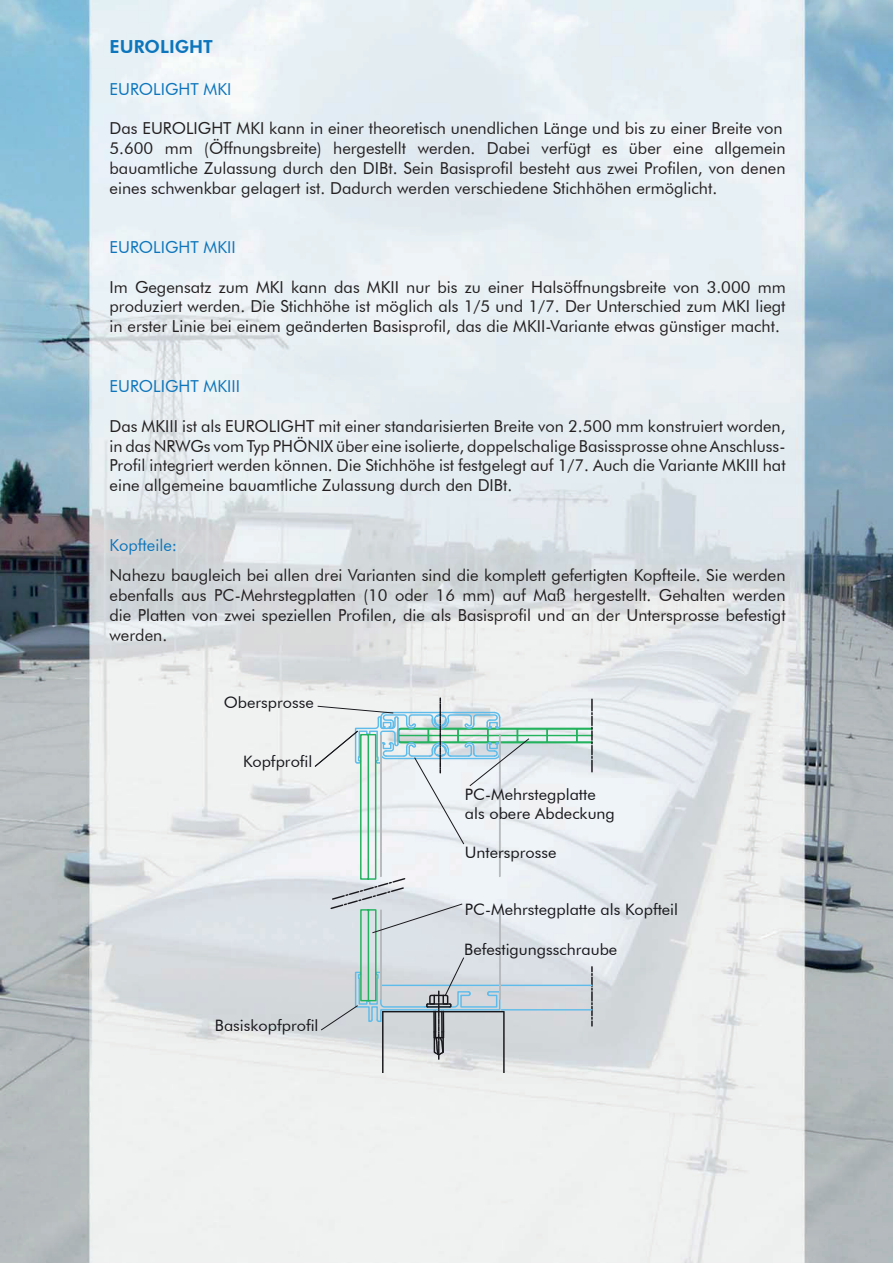
<style>
.page{position:relative;width:893px;height:1263px;background:#fff}
.page>*{position:absolute;margin:0;border:0;box-sizing:border-box;transform-origin:0 0}
.t1{font:800 18px "Futura BT";color:#0c75bc}
.t2{font:16.5px/19.8px "Futura BT";color:#231f20;text-align:justify}
.t3{font:16.5px "Futura BT";color:#0c75bc}
.t4{font:15.75px/18.9px "Futura BT";color:#18181c}
</style>
<div class="page">
<img style="left:0;top:0;width:893px;height:1263px">
<hr style="left:382px;top:1012px;width:1px;height:61px;background:#18181c">
<hr style="left:503px;top:1012px;width:2px;height:61px;background:#18181c">
<svg style="left:314px;top:698px;width:279px;height:362px;background:#d7e0e3"></svg>
<p class="t1" style="left:110px;top:36px;width:105px">EUROLIGHT</p>
<p class="t3" style="left:110px;top:79px;width:123px">EUROLIGHT MKI</p>
<p class="t2" style="left:110px;top:118px;width:678px;text-align:left">Das EUROLIGHT MKI kann in einer theoretisch unendlichen Länge und bis zu einer Breite von 5.600 mm (Öffnungsbreite) hergestellt werden. Dabei verfügt es über eine allgemein bauamtliche Zulassung durch den DIBt. Sein Basisprofil besteht aus zwei Profilen, von denen eines schwenkbar gelagert ist. Dadurch werden verschiedene Stichhöhen ermöglicht.</p>
<p class="t3" style="left:110px;top:237px;width:128px">EUROLIGHT MKII</p>
<p class="t2" style="left:110px;top:277px;width:678px">Im Gegensatz zum MKI kann das MKII nur bis zu einer Halsöffnungsbreite von 3.000 mm produziert werden. Die Stichhöhe ist möglich als 1/5 und 1/7. Der Unterschied zum MKI liegt in erster Linie bei einem geänderten Basisprofil, das die MKII-Variante etwas günstiger macht.</p>
<p class="t3" style="left:110px;top:376px;width:132px">EUROLIGHT MKIII</p>
<p class="t2" style="left:110px;top:416px;width:678px">Das MKIII ist als EUROLIGHT mit einer standarisierten Breite von 2.500 mm konstruiert worden, in das NRWGs vom Typ PHÖNIX über eine isolierte, doppelschalige Basissprosse ohne Anschluss-Profil integriert werden können. Die Stichhöhe ist festgelegt auf 1/7. Auch die Variante MKIII hat eine allgemeine bauamtliche Zulassung durch den DIBt.</p>
<p class="t3" style="left:110px;top:535px;width:69px">Kopfteile:</p>
<p class="t2" style="left:110px;top:565px;width:678px">Nahezu baugleich bei allen drei Varianten sind die komplett gefertigten Kopfteile. Sie werden ebenfalls aus PC-Mehrstegplatten (10 oder 16 mm) auf Maß hergestellt. Gehalten werden die Platten von zwei speziellen Profilen, die als Basisprofil und an der Untersprosse befestigt werden.</p>
<p class="t4" style="left:224px;top:693px;width:92px">Obersprosse</p>
<p class="t4" style="left:243px;top:752px;width:71px">Kopfprofil</p>
<p class="t4" style="left:215px;top:1016px;width:105px">Basiskopfprofil</p>
<p class="t4" style="left:465px;top:785px;width:152px">PC-Mehrstegplatte als obere Abdeckung</p>
<p class="t4" style="left:465px;top:843px;width:93px">Untersprosse</p>
<p class="t4" style="left:465px;top:900px;width:215px">PC-Mehrstegplatte als Kopfteil</p>
<p class="t4" style="left:464px;top:940px;width:155px">Befestigungsschraube</p>
</div>
